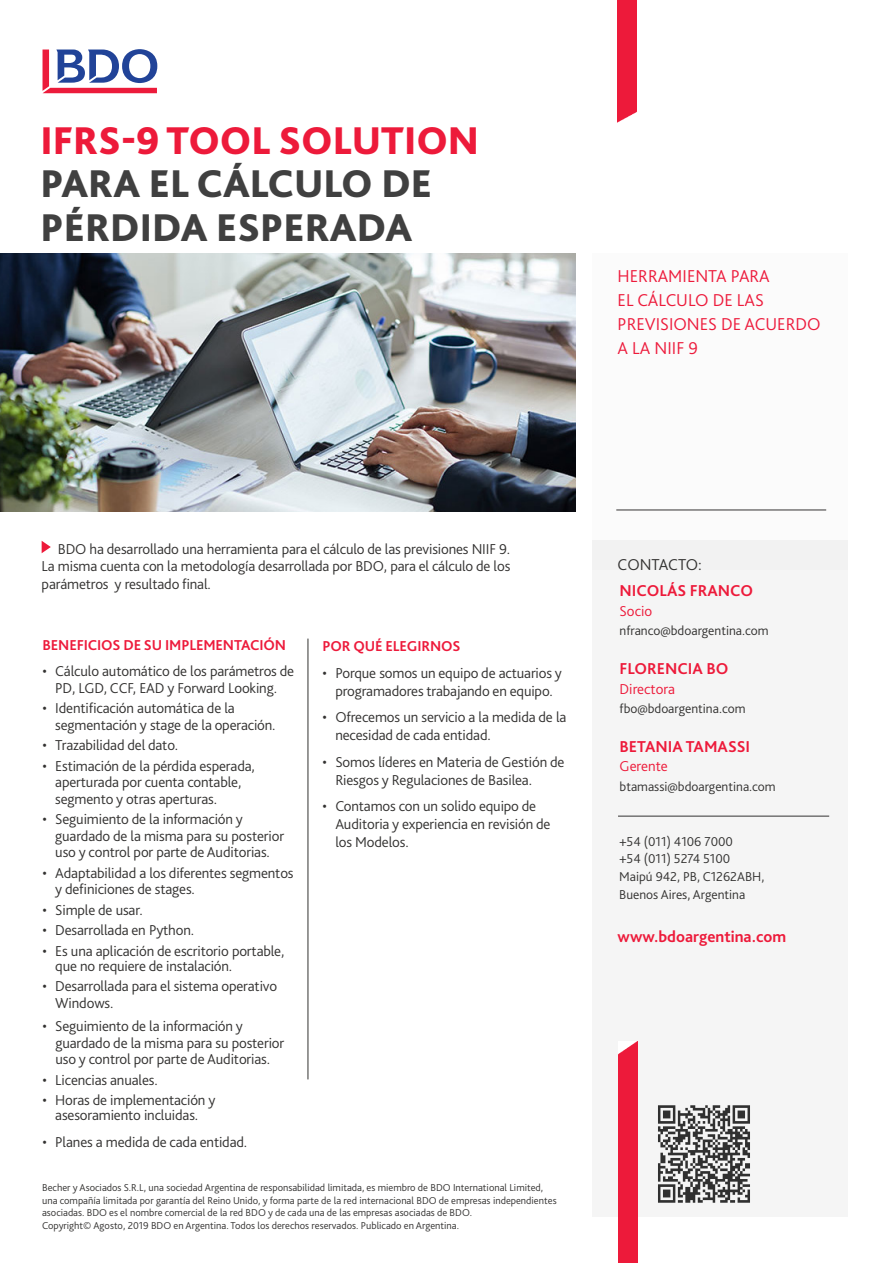
<style>
.page{position:relative;width:893px;height:1263px;background:#fff}
.page>*{position:absolute;margin:0;border:0;box-sizing:border-box;transform-origin:0 0}
.t1{font:800 40.5px/43.5px "Bliss Pro";color:#404040}
.t2{font:800 40.5px "Bliss Pro";color:#ed1a3a}
.t3{font:300 18px/24px "Bliss Pro";color:#ed1a3b}
.t4{font:700 16.5px "Bliss Pro";color:#ed1a3a}
.t5{font:300 16.5px "Bliss Pro";color:#333231}
.t6{font:300 15px/16.5px "Bliss Pro";letter-spacing:-.01em;color:#333231}
.t7{font:700 15px "Bliss Pro";letter-spacing:-.01em;color:#ed1a3b}
.t8{font:300 15px "Bliss Pro";color:#ed1a3a}
.t9{font:300 13.5px/17.5px "Bliss Pro";color:#333231}
.t10{font:300 10.5px/12.8px "Bliss Pro";color:#333231}
</style>
<div class="page">
<div style="left:592px;top:253px;width:255px;height:316px;background:#fbfbfb"></div>
<div style="left:592px;top:540px;width:255px;height:677px;background:#f5f5f5"></div>
<hr style="left:618px;top:816px;width:211px;height:1px;background:#333231">
<img style="left:0;top:253px;width:576px;height:258px">
<svg style="left:42px;top:541px;width:9px;height:12px"></svg>
<div style="left:618px;top:0;width:19px;height:122px;background:#ed1a3a"></div>
<img style="left:658px;top:1105px;width:92px;height:98px">
<hr style="left:616px;top:510px;width:210px;height:1px;background:#333231">
<div style="left:618px;top:1041px;width:19px;height:222px;background:#ed1a3a"></div>
<hr style="left:308px;top:639px;width:1px;height:440px;background:#333231">
<svg style="left:43px;top:49px;width:114px;height:44px"></svg>
<h1 class="t2" style="left:40px;top:115px;width:440px">IFRS-9 TOOL SOLUTION</h1>
<h1 class="t1" style="left:40px;top:161px;width:393px">PARA EL CÁLCULO DE<br>PÉRDIDA ESPERADA</h1>
<p class="t3" style="left:618px;top:263px;width:204px">HERRAMIENTA PARA<br>EL CÁLCULO DE LAS<br>PREVISIONES DE ACUERDO<br>A LA NIIF 9</p>
<p class="t6" style="left:42px;top:540px;width:470px;line-height:17.7px;text-align:justify;text-indent:16px">BDO ha desarrollado una herramienta para el cálculo de las previsiones NIIF 9.<br>La misma cuenta con la metodología desarrollada por BDO, para el cálculo de los parámetros y resultado final.</p>
<p class="t7" style="left:43px;top:635px;width:245px">BENEFICIOS DE SU IMPLEMENTACIÓN</p>
<p class="t6" style="left:43px;top:663px;width:253px;text-align:center">• Cálculo automático de los parámetros de<br>PD, LGD, CCF, EAD y Forward Looking.</p>
<p class="t6" style="left:55px;top:700px;width:222px;text-indent:-13px">• Identificación automática de la segmentación y stage de la operación.</p>
<p class="t6" style="left:43px;top:737px;width:137px">• Trazabilidad del dato.</p>
<p class="t6" style="left:55px;top:757px;width:201px;text-indent:-13px">• Estimación de la pérdida esperada, aperturada por cuenta contable, segmento y otras aperturas.</p>
<p class="t6" style="left:55px;top:811px;width:230px;text-indent:-13px">• Seguimiento de la información y guardado de la misma para su posterior uso y control por parte de Auditorias.</p>
<p class="t6" style="left:55px;top:864px;width:240px;text-indent:-13px">• Adaptabilidad a los diferentes segmentos y definiciones de stages.</p>
<p class="t6" style="left:43px;top:901px;width:102px">• Simple de usar.</p>
<p class="t6" style="left:43px;top:922px;width:153px">• Desarrollada en Python.</p>
<p class="t6" style="left:55px;top:943px;width:231px;line-height:15px;text-indent:-13px">• Es una aplicación de escritorio portable, que no requiere de instalación.</p>
<p class="t6" style="left:55px;top:978px;width:223px;text-indent:-13px">• Desarrollada para el sistema operativo<br>Windows.</p>
<p class="t6" style="left:55px;top:1018px;width:230px;text-indent:-13px">• Seguimiento de la información y guardado de la misma para su posterior uso y control por parte de Auditorias.</p>
<p class="t6" style="left:43px;top:1071px;width:117px">• Licencias anuales.</p>
<p class="t6" style="left:43px;top:1092px;width:174px;line-height:15px;text-align:center">• Horas de implementación y asesoramiento incluidas.</p>
<p class="t6" style="left:43px;top:1133px;width:206px">• Planes a medida de cada entidad.</p>
<p class="t7" style="left:323px;top:637px;width:139px">POR QUÉ ELEGIRNOS</p>
<p class="t6" style="left:323px;top:663px;width:241px;line-height:18px;text-align:center">• Porque somos un equipo de actuarios y programadores trabajando en equipo.</p>
<p class="t6" style="left:335px;top:708px;width:233px;line-height:18px;text-indent:-13px">• Ofrecemos un servicio a la medida de la necesidad de cada entidad.</p>
<p class="t6" style="left:335px;top:752px;width:231px;line-height:18px;text-indent:-13px">• Somos líderes en Materia de Gestión de<br>Riesgos y Regulaciones de Basilea.</p>
<p class="t6" style="left:335px;top:797px;width:217px;line-height:18px;text-indent:-13px">• Contamos con un solido equipo de<br>Auditoria y experiencia en revisión de los Modelos.</p>
<p class="t10" style="left:42px;top:1181px;width:516px">Becher y Asociados S.R.L, una sociedad Argentina de responsabilidad limitada, es miembro de BDO International Limited, una compañía limitada por garantía del Reino Unido, y forma parte de la red internacional BDO de empresas independientes asociadas. BDO es el nombre comercial de la red BDO y de cada una de las empresas asociadas de BDO.<br>Copyright© Agosto, 2019 BDO en Argentina. Todos los derechos reservados. Publicado en Argentina.</p>
<p class="t5" style="left:618px;top:554px;width:86px">CONTACTO:</p>
<p class="t4" style="left:620px;top:580px;width:135px">NICOLÁS FRANCO</p>
<p class="t8" style="left:620px;top:601px;width:34px">Socio</p>
<p class="t9" style="left:620px;top:622px;width:151px">nfranco@bdoargentina.com</p>
<p class="t4" style="left:620px;top:658px;width:110px">FLORENCIA BO</p>
<p class="t8" style="left:620px;top:679px;width:57px">Directora</p>
<p class="t9" style="left:620px;top:699px;width:127px">fbo@bdoargentina.com</p>
<p class="t4" style="left:620px;top:736px;width:132px">BETANIA TAMASSI</p>
<p class="t8" style="left:620px;top:757px;width:50px">Gerente</p>
<p class="t9" style="left:620px;top:777px;width:158px">btamassi@bdoargentina.com</p>
<p class="t9" style="left:620px;top:832px;width:115px">+54 (011) 4106 7000 +54 (011) 5274 5100</p>
<p class="t9" style="left:619px;top:868px;width:147px">Maipú 942, PB, C1262ABH,<br>Buenos Aires, Argentina</p>
<p class="t4" style="left:618px;top:926px;width:170px">www.bdoargentina.com</p>
</div>
